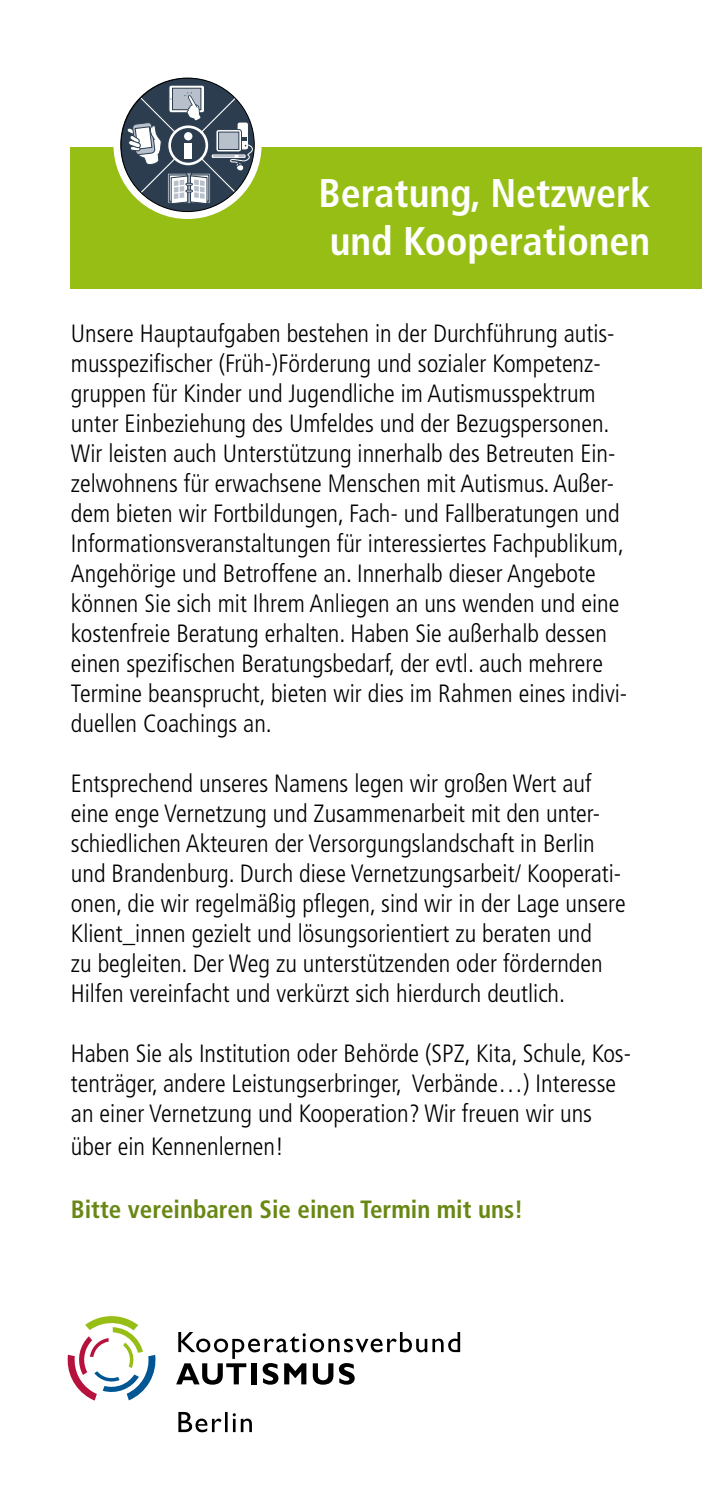
<style>
.page{position:relative;width:702px;height:1489px;background:#fff}
.page>*{position:absolute;margin:0;border:0;box-sizing:border-box;transform-origin:0 0}
.t1{font:700 condensed 40px/48px "Frutiger";color:#fff}
.t2{font:300 condensed 25px/30px "Frutiger";color:#000}
.t3{font:700 condensed 25px "Frutiger";color:#688713}
</style>
<div class="page">
<div style="left:71px;top:147px;width:631px;height:142px;background:#97be15"></div>
<div style="left:113px;top:71px;width:148px;height:148px;border:7px solid #fff;border-radius:50%"></div>
<svg style="left:121px;top:78px;width:133px;height:133px"></svg>
<svg style="left:176px;top:1332px;width:284px;height:52px"></svg>
<svg style="left:67px;top:1316px;width:89px;height:84px"></svg>
<svg style="left:178px;top:1412px;width:74px;height:20px"></svg>
<h1 class="t1" style="left:318px;top:169px;width:333px">Beratung, Netzwerk und Kooperationen</h1>
<p class="t2" style="left:71px;top:318px;width:558px">Unsere Hauptaufgaben bestehen in der Durchführung autis&shy;musspezifischer (Früh-)Förderung und sozialer Kompetenz&shy;gruppen für Kinder und Jugendliche im Autismusspektrum unter Einbeziehung des Umfeldes und der Bezugspersonen.<br>Wir leisten auch Unterstützung innerhalb des Betreuten Ein&shy;zelwohnens für erwachsene Menschen mit Autismus. Außer&shy;dem bieten wir Fortbildungen, Fach- und Fallberatungen und Informationsveranstaltungen für interessiertes Fachpublikum, Angehörige und Betroffene an. Innerhalb dieser Angebote können Sie sich mit Ihrem Anliegen an uns wenden und eine kostenfreie Beratung erhalten. Haben Sie außerhalb dessen einen spezifischen Beratungsbedarf, der evtl. auch mehrere Termine beansprucht, bieten wir dies im Rahmen eines indivi&shy;duellen Coachings an.</p>
<p class="t2" style="left:71px;top:768px;width:556px">Entsprechend unseres Namens legen wir großen Wert auf eine enge Vernetzung und Zusammenarbeit mit den unter&shy;schiedlichen Akteuren der Versorgungslandschaft in Berlin und Brandenburg. Durch diese Vernetzungsarbeit/ Kooperati&shy;onen, die wir regelmäßig pflegen, sind wir in der Lage unsere Klient_innen gezielt und lösungsorientiert zu beraten und<br>zu begleiten. Der Weg zu unterstützenden oder fördernden Hilfen vereinfacht und verkürzt sich hierdurch deutlich.</p>
<p class="t2" style="left:71px;top:1038px;width:561px">Haben Sie als Institution oder Behörde (SPZ, Kita, Schule, Kos&shy;tenträger, andere Leistungserbringer, Verbände…) Interesse an einer Vernetzung und Kooperation? Wir freuen wir uns</p>
<p class="t2" style="left:71px;top:1131px;width:214px">über ein Kennenlernen!</p>
<p class="t3" style="left:71px;top:1194px;width:454px">Bitte vereinbaren Sie einen Termin mit uns!</p>
</div>
